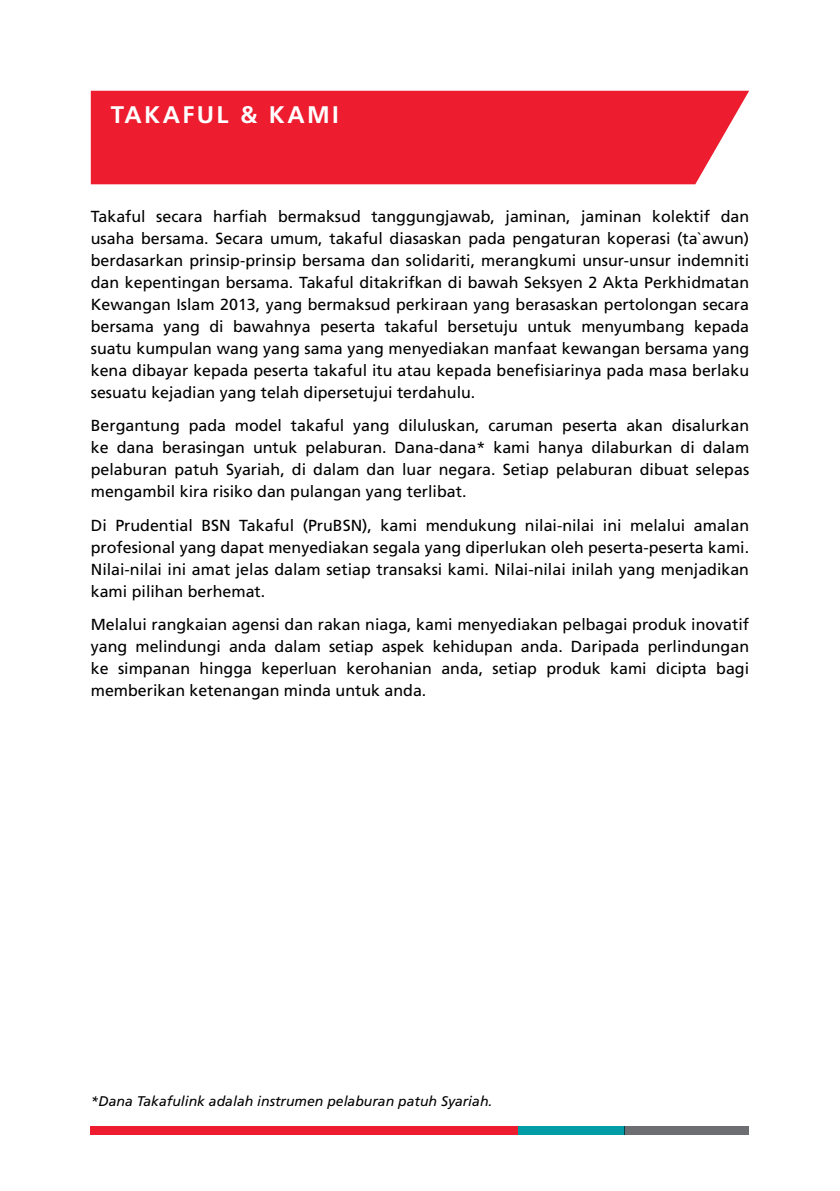
<style>
.page{position:relative;width:840px;height:1191px;background:#fff}
.page>*{position:absolute;margin:0;border:0;box-sizing:border-box;transform-origin:0 0}
.t1{font:700 24px "Frutiger";letter-spacing:.1em;color:#fff}
.t2{font:16px/22px "Frutiger";color:#000;text-align:justify}
.t3{font:italic 14px "Frutiger";color:#000}
</style>
<div class="page">
<div style="left:91px;top:1125px;width:426px;height:9px;background:#ed1c2e"></div>
<div style="left:517px;top:1125px;width:107px;height:9px;background:#009da7"></div>
<div style="left:624px;top:1125px;width:124px;height:9px;background:#6d6e71"></div>
<div style="left:91px;top:91px;width:657px;height:93px;background:#ed1c2e"></div>
<h1 class="t1" style="left:111px;top:100px;width:229px">TAKAFUL &amp; KAMI</h1>
<p class="t2" style="left:91px;top:205px;width:659px">Takaful secara harfiah bermaksud tanggungjawab, jaminan, jaminan kolektif dan usaha bersama. Secara umum, takaful diasaskan pada pengaturan koperasi (ta`awun) berdasarkan prinsip-prinsip bersama dan solidariti, merangkumi unsur-unsur indemniti dan kepentingan bersama. Takaful ditakrifkan di bawah Seksyen 2 Akta Perkhidmatan Kewangan Islam 2013, yang bermaksud perkiraan yang berasaskan pertolongan secara bersama yang di bawahnya peserta takaful bersetuju untuk menyumbang kepada suatu kumpulan wang yang sama yang menyediakan manfaat kewangan bersama yang kena dibayar kepada peserta takaful itu atau kepada benefisiarinya pada masa berlaku sesuatu kejadian yang telah dipersetujui terdahulu.</p>
<p class="t2" style="left:91px;top:415px;width:659px">Bergantung pada model takaful yang diluluskan, caruman peserta akan disalurkan ke dana berasingan untuk pelaburan. Dana-dana* kami hanya dilaburkan di dalam pelaburan patuh Syariah, di dalam dan luar negara. Setiap pelaburan dibuat selepas mengambil kira risiko dan pulangan yang terlibat.</p>
<p class="t2" style="left:91px;top:514px;width:659px">Di Prudential BSN Takaful (PruBSN), kami mendukung nilai-nilai ini melalui amalan profesional yang dapat menyediakan segala yang diperlukan oleh peserta-peserta kami.<br>Nilai-nilai ini amat jelas dalam setiap transaksi kami. Nilai-nilai inilah yang menjadikan kami pilihan berhemat.</p>
<p class="t2" style="left:91px;top:613px;width:659px">Melalui rangkaian agensi dan rakan niaga, kami menyediakan pelbagai produk inovatif yang melindungi anda dalam setiap aspek kehidupan anda. Daripada perlindungan ke simpanan hingga keperluan kerohanian anda, setiap produk kami dicipta bagi memberikan ketenangan minda untuk anda.</p>
<p class="t3" style="left:91px;top:1092px;width:403px">*Dana Takafulink adalah instrumen pelaburan patuh Syariah.</p>
</div>
